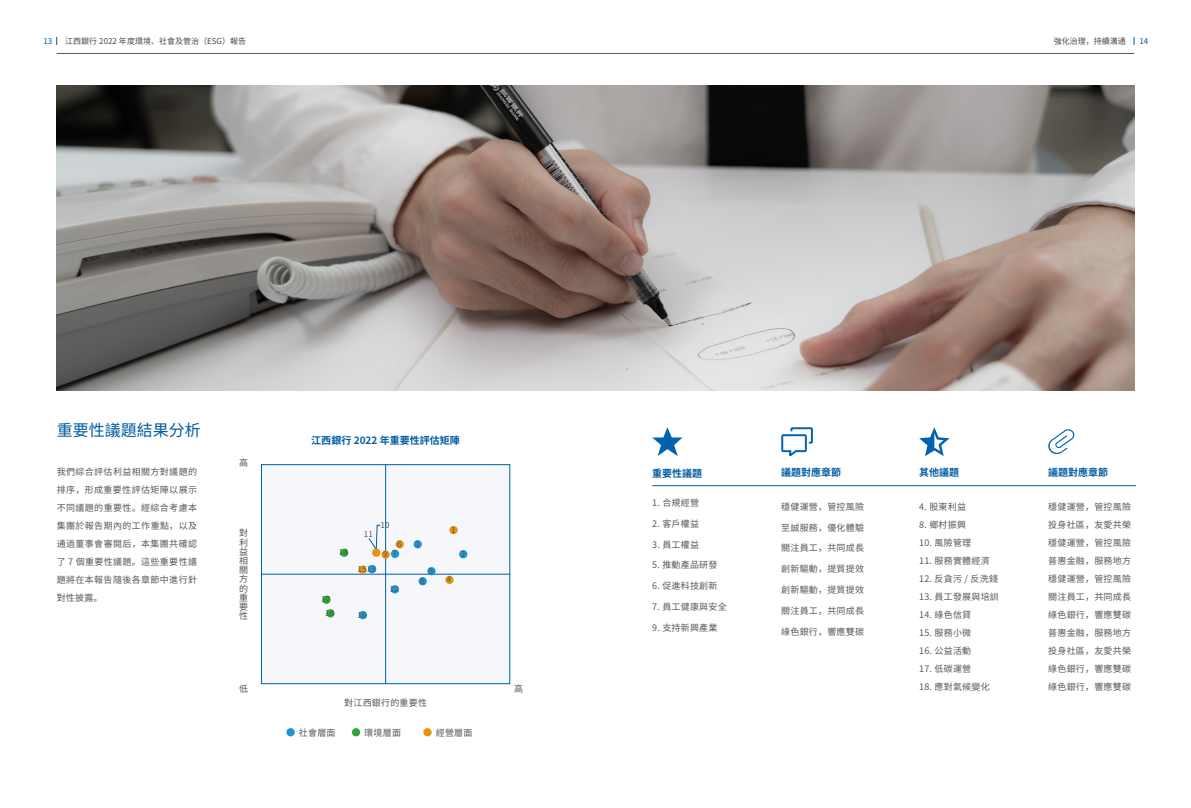
<style>
.page{position:relative;width:1191px;height:808px;background:#fff}
.page>*{position:absolute;margin:0;border:0;box-sizing:border-box;transform-origin:0 0}
.t1{font:16px "Source Han Sans CN";color:#005ca3}
.t2{font:700 10px "Source Han Sans CN";color:#005ca3}
.t3{font:9px/18px "Source Han Sans CN";letter-spacing:.025em;color:#595757;text-align:justify}
.t4{font:8px "Source Han Sans CN";color:#4c4948}
.t5{font:8px "Source Han Sans CN";letter-spacing:.025em;color:#595757}
.t6{font:8px "Source Han Sans CN";color:#005ca3}
</style>
<div class="page">
<hr style="left:57px;top:53px;width:1077px;height:1px;background:#595757">
<img style="left:57px;top:85px;width:1077px;height:306px">
<div style="left:261px;top:464px;width:249px;height:220px;background:#f6f7fb;border:1px solid #005ca3"></div>
<hr style="left:261px;top:574px;width:249px;height:1px;background:#005ca3">
<hr style="left:385px;top:464px;width:1px;height:220px;background:#005ca3">
<div style="left:381px;top:550px;width:9px;height:9px;background:#e99411;border-radius:50%"></div>
<div style="left:391px;top:550px;width:8px;height:8px;background:#1c96d4;border-radius:50%"></div>
<div style="left:413px;top:540px;width:9px;height:8px;background:#1c96d4;border-radius:50%"></div>
<div style="left:459px;top:550px;width:8px;height:8px;background:#1c96d4;border-radius:50%"></div>
<div style="left:427px;top:567px;width:8px;height:8px;background:#1c96d4;border-radius:50%"></div>
<div style="left:418px;top:577px;width:9px;height:8px;background:#1c96d4;border-radius:50%"></div>
<div style="left:358px;top:565px;width:9px;height:9px;background:#e99411;border-radius:50%"></div>
<div style="left:445px;top:576px;width:8px;height:8px;background:#e99411;border-radius:50%"></div>
<div style="left:395px;top:540px;width:9px;height:8px;background:#e99411;border-radius:50%"></div>
<div style="left:449px;top:526px;width:9px;height:8px;background:#e99411;border-radius:50%"></div>
<svg style="left:368px;top:525px;width:13px;height:25px"></svg>
<div style="left:372px;top:548px;width:8px;height:9px;background:#e99411;border-radius:50%"></div>
<div style="left:368px;top:565px;width:8px;height:8px;background:#1c96d4;border-radius:50%"></div>
<div style="left:391px;top:585px;width:8px;height:8px;background:#1c96d4;border-radius:50%"></div>
<div style="left:359px;top:611px;width:8px;height:8px;background:#1c96d4;border-radius:50%"></div>
<div style="left:326px;top:609px;width:8px;height:8px;background:#2aa738;border-radius:50%"></div>
<div style="left:322px;top:596px;width:9px;height:8px;background:#2aa738;border-radius:50%"></div>
<div style="left:340px;top:548px;width:8px;height:9px;background:#2aa738;border-radius:50%"></div>
<div style="left:286px;top:728px;width:9px;height:8px;background:#1c96d4;border-radius:50%"></div>
<div style="left:352px;top:728px;width:8px;height:8px;background:#2aa738;border-radius:50%"></div>
<div style="left:423px;top:728px;width:9px;height:8px;background:#e99411;border-radius:50%"></div>
<hr style="left:652px;top:485px;width:484px;height:1px;background:#005ca3">
<svg style="left:652px;top:427px;width:30px;height:29px"></svg>
<svg style="left:781px;top:427px;width:32px;height:29px"></svg>
<svg style="left:1048px;top:429px;width:26px;height:25px"></svg>
<svg style="left:919px;top:427px;width:30px;height:29px"></svg>
<p class="t6" style="left:43px;top:37px;width:10px">13</p>
<p class="t4" style="left:65px;top:37px;width:182px">江西銀行 2022 年度環境、社會及管治（ESG）報告</p>
<p class="t4" style="left:1053px;top:37px;width:73px">強化治理，持續溝通</p>
<p class="t6" style="left:1139px;top:37px;width:10px">14</p>
<h1 class="t1" style="left:57px;top:421px;width:145px">重要性議題結果分析</h1>
<p class="t3" style="left:57px;top:463px;width:142px">我們綜合評估利益相關方對議題的排序，形成重要性評估矩陣以展示不同議題的重要性。經綜合考慮本集團於報告期內的工作重點，以及通過董事會審閱后，本集團共確認了 7 個重要性議題。這些重要性議題將在本報告隨後各章節中進行針對性披露。</p>
<p class="t3" style="left:239px;top:454px;width:10px">高</p>
<p class="t3" style="left:239px;top:529px;width:10px;line-height:9.2px">對利益相關方的重要性</p>
<p class="t2" style="left:311px;top:436px;width:150px">江西銀行 2022 年重要性評估矩陣</p>
<p class="t5" style="left:339px;top:548px;width:11px">14</p>
<p class="t5" style="left:321px;top:595px;width:11px">17</p>
<p class="t5" style="left:364px;top:529px;width:11px">11</p>
<p class="t5" style="left:380px;top:521px;width:11px">10</p>
<p class="t5" style="left:397px;top:539px;width:6px">6</p>
<p class="t5" style="left:383px;top:549px;width:15px">9 7</p>
<p class="t5" style="left:358px;top:564px;width:20px">1513</p>
<p class="t5" style="left:390px;top:584px;width:11px">12</p>
<p class="t5" style="left:325px;top:608px;width:11px">18</p>
<p class="t5" style="left:357px;top:610px;width:11px">16</p>
<p class="t5" style="left:415px;top:539px;width:6px">3</p>
<p class="t5" style="left:429px;top:566px;width:6px">5</p>
<p class="t5" style="left:420px;top:576px;width:6px">8</p>
<p class="t5" style="left:451px;top:525px;width:6px">1</p>
<p class="t5" style="left:447px;top:575px;width:6px">4</p>
<p class="t5" style="left:461px;top:549px;width:6px">2</p>
<p class="t3" style="left:239px;top:680px;width:10px">低</p>
<p class="t3" style="left:514px;top:680px;width:10px">高</p>
<p class="t3" style="left:344px;top:693px;width:84px">對江西銀行的重要性</p>
<p class="t3" style="left:299px;top:724px;width:38px">社會層面</p>
<p class="t3" style="left:364px;top:724px;width:38px">環境層面</p>
<p class="t3" style="left:436px;top:724px;width:38px">經營層面</p>
<p class="t2" style="left:652px;top:468px;width:51px">重要性議題</p>
<p class="t3" style="left:652px;top:494px;width:48px">1. 合規經營</p>
<p class="t3" style="left:652px;top:514px;width:48px">2. 客戶權益</p>
<p class="t3" style="left:652px;top:535px;width:48px">3. 員工權益</p>
<p class="t3" style="left:652px;top:556px;width:67px">5. 推動產品研發</p>
<p class="t3" style="left:652px;top:577px;width:67px">6. 促進科技創新</p>
<p class="t3" style="left:652px;top:598px;width:76px">7. 員工健康與安全</p>
<p class="t3" style="left:652px;top:619px;width:67px">9. 支持新興產業</p>
<p class="t2" style="left:781px;top:468px;width:61px">議題對應章節</p>
<p class="t3" style="left:781px;top:498px;width:84px">穩健運營，管控風險</p>
<p class="t3" style="left:781px;top:518px;width:84px">至誠服務，優化體驗</p>
<p class="t3" style="left:781px;top:539px;width:84px">關注員工，共同成長</p>
<p class="t3" style="left:781px;top:560px;width:84px">創新驅動，提質提效</p>
<p class="t3" style="left:781px;top:581px;width:84px">創新驅動，提質提效</p>
<p class="t3" style="left:781px;top:602px;width:84px">關注員工，共同成長</p>
<p class="t3" style="left:781px;top:623px;width:84px">綠色銀行，響應雙碳</p>
<p class="t2" style="left:919px;top:468px;width:41px">其他議題</p>
<p class="t3" style="left:919px;top:498px;width:48px">4. 股東利益</p>
<p class="t3" style="left:919px;top:516px;width:48px">8. 鄉村振興</p>
<p class="t3" style="left:919px;top:534px;width:54px">10. 風險管理</p>
<p class="t3" style="left:919px;top:552px;width:72px">11. 服務實體經濟</p>
<p class="t3" style="left:919px;top:570px;width:80px">12. 反貪污 / 反洗錢</p>
<p class="t3" style="left:919px;top:588px;width:81px">13. 員工發展與培訓</p>
<p class="t3" style="left:919px;top:606px;width:54px">14. 綠色信貸</p>
<p class="t3" style="left:919px;top:624px;width:54px">15. 服務小微</p>
<p class="t3" style="left:919px;top:642px;width:54px">16. 公益活動</p>
<p class="t3" style="left:919px;top:660px;width:54px">17. 低碳運營</p>
<p class="t3" style="left:919px;top:678px;width:72px">18. 應對氣候變化</p>
<p class="t2" style="left:1048px;top:468px;width:61px">議題對應章節</p>
<p class="t3" style="left:1048px;top:498px;width:84px">穩健運營，管控風險投身社區，友愛共榮穩健運營，管控風險普惠金融，服務地方穩健運營，管控風險關注員工，共同成長綠色銀行，響應雙碳普惠金融，服務地方投身社區，友愛共榮綠色銀行，響應雙碳綠色銀行，響應雙碳</p>
</div>
